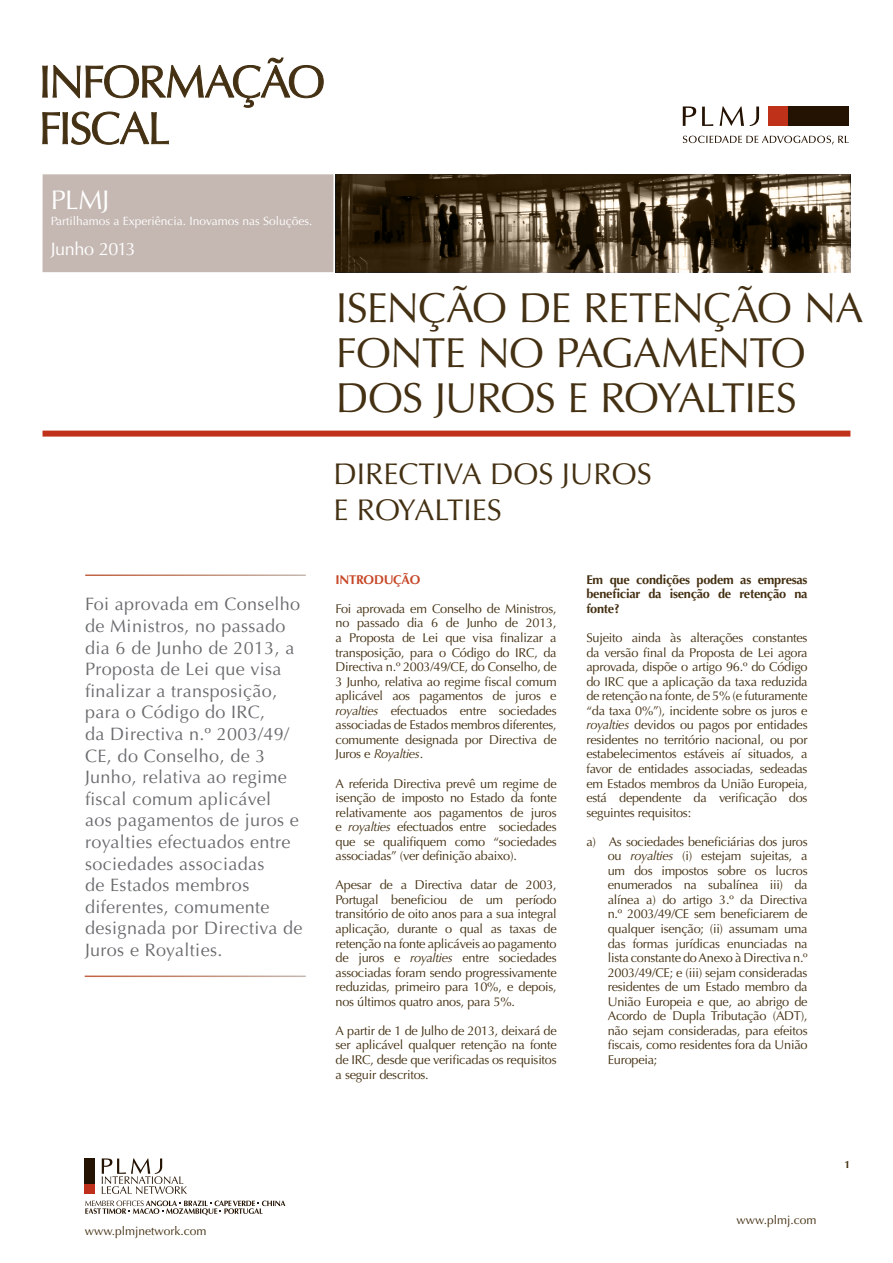
<style>
.page{position:relative;width:893px;height:1263px;background:#fff}
.page>*{position:absolute;margin:0;border:0;box-sizing:border-box;transform-origin:0 0}
.t1{font:42px/45px "Optima";letter-spacing:-.02em;color:#443012}
.t2{font:30px/36px "Optima";color:#443012}
.t3{font:27px "Optima";color:#fff}
.t4{font:18px/21.6px "Optima";letter-spacing:.02em;color:#696b6d}
.t5{font:18px "Optima";letter-spacing:-.025em;color:#fff}
.t6{font:12.75px/14.5px "Optima";letter-spacing:-.02em;color:#443012;text-align:justify}
.t7{font:700 12.75px/14.5px "Optima";letter-spacing:-.02em;color:#443012;text-align:justify}
.t8{font:700 12.75px "Optima";letter-spacing:-.02em;color:#c64727}
.t9{font:12px "Optima";color:#fff}
.t10{font:12px "Optima";color:#443012}
.t11{font:700 10.5px "Optima";color:#443012}
.s1{font-style:italic}
</style>
<div class="page">
<div style="left:43px;top:174px;width:290px;height:98px;background:#c5b8b2"></div>
<svg style="left:42px;top:58px;width:282px;height:87px"></svg>
<svg style="left:336px;top:174px;width:514px;height:98px;background:#544633"></svg>
<div style="left:43px;top:431px;width:807px;height:6px;background:#c0311a"></div>
<div style="left:788px;top:106px;width:61px;height:20px;background:#241202"></div>
<div style="left:769px;top:106px;width:19px;height:20px;background:#c0311a"></div>
<svg style="left:683px;top:106px;width:76px;height:20px"></svg>
<svg style="left:683px;top:136px;width:166px;height:8px"></svg>
<div style="left:85px;top:1184px;width:10px;height:10px;background:#be3019"></div>
<div style="left:85px;top:1158px;width:10px;height:26px;background:#241202"></div>
<svg style="left:102px;top:1158px;width:85px;height:36px"></svg>
<svg style="left:85px;top:1200px;width:200px;height:15px"></svg>
<h3 class="t3" style="left:51px;top:185px;width:60px">PLMJ</h3>
<p class="t9" style="left:51px;top:214px;width:263px">Partilhamos a Experiência. Inovamos nas Soluções.</p>
<h3 class="t5" style="left:51px;top:238px;width:87px">Junho 2013</h3>
<p class="t4" style="left:85px;top:594px;width:219px">Foi aprovada em Conselho de Ministros, no passado dia 6 de Junho de 2013, a<br>Proposta de Lei que visa finalizar a transposição, para o Código do IRC,<br>da Directiva n.º 2003/49/<br>CE, do Conselho, de 3<br>Junho, relativa ao regime fiscal comum aplicável<br>aos pagamentos de juros e royalties efectuados entre sociedades associadas<br>de Estados membros diferentes, comumente designada por Directiva de<br>Juros e Royalties.</p>
<p class="t1" style="left:336px;top:286px;width:529px">ISENÇÃO DE RETENÇÃO NA<br>FONTE NO PAGAMENTO<br>DOS JUROS E ROYALTIES</p>
<p class="t2" style="left:333px;top:456px;width:320px">DIRECTIVA DOS JUROS<br>E ROYALTIES</p>
<p class="t8" style="left:336px;top:572px;width:86px">INTRODUÇÃO</p>
<p class="t6" style="left:336px;top:601px;width:223px">Foi aprovada em Conselho de Ministros, no passado dia 6 de Junho de 2013, a Proposta de Lei que visa finalizar a transposição, para o Código do IRC, da Directiva n.º 2003/49/CE, do Conselho, de 3 Junho, relativa ao regime fiscal comum aplicável aos pagamentos de juros e <span class="s1">royalties</span> efectuados entre sociedades associadas de Estados membros diferentes, comumente designada por Directiva de Juros e <span class="s1">Royalties</span>.</p>
<p class="t6" style="left:336px;top:776px;width:223px">A referida Directiva prevê um regime de isenção de imposto no Estado da fonte relativamente aos pagamentos de juros e <span class="s1">royalties</span> efectuados entre sociedades que se qualifiquem como “sociedades associadas” (ver definição abaixo).</p>
<p class="t6" style="left:336px;top:878px;width:223px">Apesar de a Directiva datar de 2003, Portugal beneficiou de um período transitório de oito anos para a sua integral aplicação, durante o qual as taxas de retenção na fonte aplicáveis ao pagamento de juros e <span class="s1">royalties</span> entre sociedades associadas foram sendo progressivamente reduzidas, primeiro para 10%, e depois, nos últimos quatro anos, para 5%.</p>
<p class="t6" style="left:336px;top:1023px;width:223px">A partir de 1 de Julho de 2013, deixará de ser aplicável qualquer retenção na fonte de IRC, desde que verificadas os requisitos a seguir descritos.</p>
<p class="t7" style="left:586px;top:572px;width:223px">Em que condições podem as empresas beneficiar da isenção de retenção na fonte?</p>
<p class="t6" style="left:586px;top:631px;width:223px">Sujeito ainda às alterações constantes da versão final da Proposta de Lei agora aprovada, dispõe o artigo 96.º do Código do IRC que a aplicação da taxa reduzida de retenção na fonte, de 5% (e futuramente “da taxa 0%”), incidente sobre os juros e <span class="s1">royalties</span> devidos ou pagos por entidades residentes no território nacional, ou por estabelecimentos estáveis aí situados, a favor de entidades associadas, sedeadas em Estados membros da União Europeia, está dependente da verificação dos seguintes requisitos:</p>
<p class="t6" style="left:608px;top:834px;width:201px;text-indent:-21px">a) As sociedades beneficiárias dos juros ou <span class="s1">royalties</span> (i) estejam sujeitas, a um dos impostos sobre os lucros enumerados na subalínea iii) da alínea a) do artigo 3.º da Directiva n.º 2003/49/CE sem beneficiarem de qualquer isenção; (ii) assumam uma das formas jurídicas enunciadas na lista constante do Anexo à Directiva n.º 2003/49/CE; e (iii) sejam consideradas residentes de um Estado membro da União Europeia e que, ao abrigo de Acordo de Dupla Tributação (ADT), não sejam consideradas, para efeitos fiscais, como residentes fora da União Europeia;</p>
<p class="t10" style="left:85px;top:1224px;width:123px">www.plmjnetwork.com</p>
<p class="t10" style="left:737px;top:1213px;width:81px">www.plmj.com</p>
<p class="t11" style="left:845px;top:1158px;width:7px">1</p>
</div>
